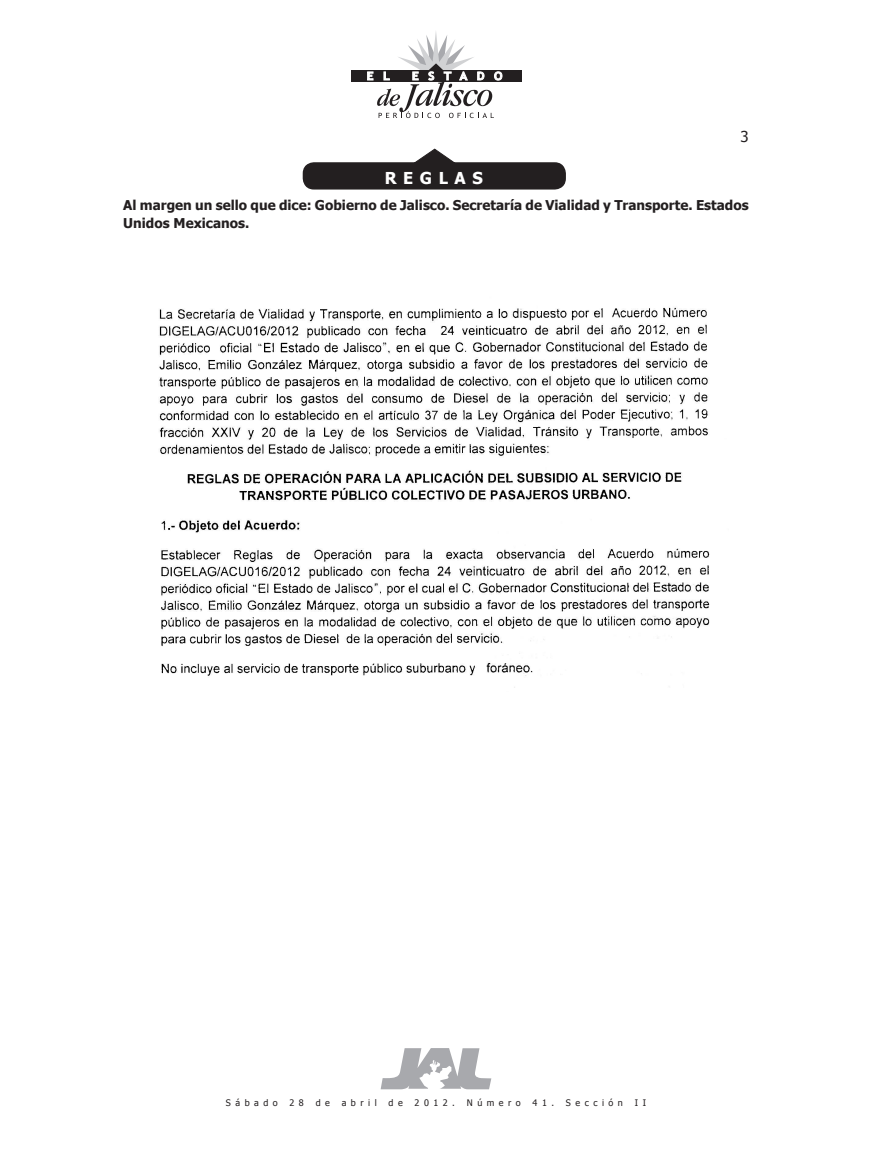
<style>
.page{position:relative;width:872px;height:1149px;background:#fff}
.page>*{position:absolute;margin:0;border:0;box-sizing:border-box;transform-origin:0 0}
._02_último_renglón2{font:700 16.35px "Tahoma";letter-spacing:.4em;color:#fff}
.t1{font:15px "Tahoma";color:#231f20}
.Sello{font:700 13.5px/18px "Tahoma";color:#231f20}
.t2{font:9px "Tahoma";letter-spacing:.5em;color:#231f20}
</style>
<div class="page">
<div style="left:350px;top:70px;width:171px;height:11px;background:#231f20"></div>
<svg style="left:367px;top:32px;width:135px;height:86px"></svg>
<svg style="left:381px;top:1048px;width:110px;height:40px"></svg>
<div style="left:303px;top:163px;width:262px;height:26px;background:#231f20;border-radius:10px"></div>
<div style="left:303px;top:162px;width:263px;height:27px;border:2px solid #231f20;border-radius:10px"></div>
<svg style="left:413px;top:149px;width:43px;height:15px"></svg>
<img style="left:159px;top:307px;width:551px;height:381px">
<p class="t1" style="left:740px;top:126px;width:10px">3</p>
<p class="_02_último_renglón2" style="left:385px;top:166px;width:99px">REGLAS</p>
<p class="Sello" style="left:123px;top:195px;width:627px">Al margen un sello que dice: Gobierno de Jalisco. Secretaría de Vialidad y Transporte. Estados<br>Unidos Mexicanos.</p>
<p class="t2" style="left:226px;top:1095px;width:53px">Sábado</p>
<p class="t2" style="left:289px;top:1095px;width:16px">2 8</p>
<p class="t2" style="left:316px;top:1095px;width:16px">d e</p>
<p class="t2" style="left:342px;top:1095px;width:37px">abril</p>
<p class="t2" style="left:388px;top:1095px;width:16px">d e</p>
<p class="t2" style="left:414px;top:1095px;width:42px">2012.</p>
<p class="t2" style="left:467px;top:1095px;width:55px">Número</p>
<p class="t2" style="left:532px;top:1095px;width:92px">41. Sección</p>
<p class="t2" style="left:635px;top:1095px;width:13px">I I</p>
</div>
